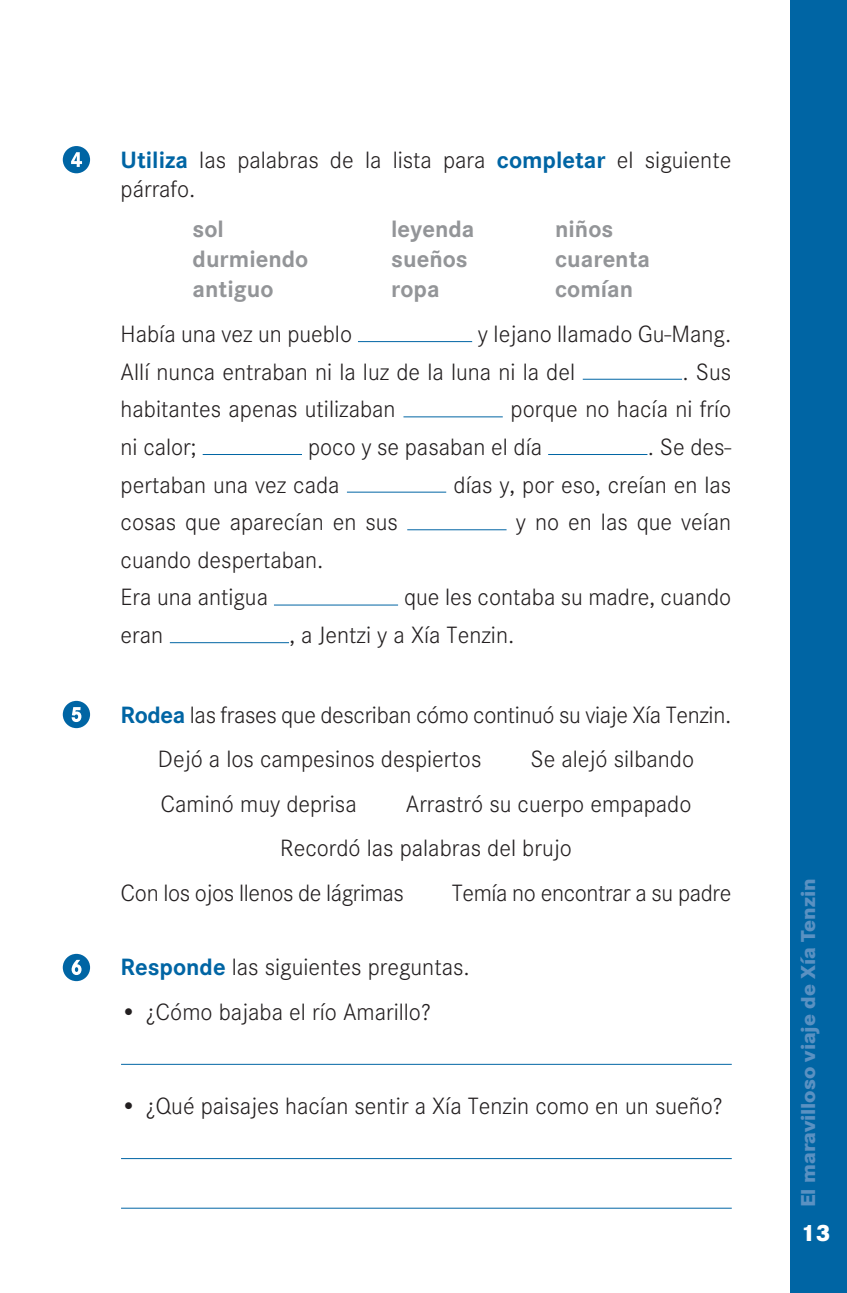
<style>
.page{position:relative;width:847px;height:1293px;background:#fff}
.page>*{position:absolute;margin:0;border:0;box-sizing:border-box;transform-origin:0 0}
.t1{font:300 24.5px/37.6px "Corporate S";color:#231f20}
.t2{font:700 24.5px/29.8px "Corporate S";color:#939598}
.t3{font:800 24.5px "Corporate S";color:#fff}
.t4{font:800 21px "Corporate S";color:#5a91c2}
.s1{font-weight:700;color:#0065a4}
.s2{font-weight:400}
</style>
<div class="page">
<div style="left:790px;top:0;width:56px;height:1293px;background:#0065a4"></div>
<svg style="left:63px;top:146px;width:27px;height:27px"></svg>
<hr style="left:358px;top:341px;width:114px;height:1px;background:#0065a4">
<hr style="left:582px;top:379px;width:99px;height:1px;background:#0065a4">
<hr style="left:403px;top:416px;width:99px;height:1px;background:#0065a4">
<hr style="left:203px;top:454px;width:99px;height:1px;background:#0065a4">
<hr style="left:548px;top:454px;width:99px;height:1px;background:#0065a4">
<hr style="left:347px;top:492px;width:99px;height:1px;background:#0065a4">
<hr style="left:407px;top:529px;width:99px;height:1px;background:#0065a4">
<hr style="left:274px;top:604px;width:124px;height:1px;background:#0065a4">
<hr style="left:170px;top:642px;width:119px;height:1px;background:#0065a4">
<svg style="left:63px;top:701px;width:27px;height:27px"></svg>
<svg style="left:63px;top:954px;width:27px;height:27px"></svg>
<hr style="left:121px;top:1064px;width:610px;height:1px;background:#0065a4">
<hr style="left:121px;top:1158px;width:610px;height:1px;background:#0065a4">
<hr style="left:121px;top:1207px;width:610px;height:1px;background:#0065a4">
<p class="t1" style="left:121px;top:147px;width:612px;line-height:29.8px"><span class="s1">Utiliza</span> las palabras de la lista para <span class="s1">completar</span> el siguiente párrafo.</p>
<p class="t2" style="left:192px;top:216px;width:117px">sol durmiendo antiguo</p>
<p class="t2" style="left:391px;top:216px;width:85px">leyenda sueños ropa</p>
<p class="t2" style="left:555px;top:216px;width:96px">niños cuarenta comían</p>
<p class="t1" style="left:121px;top:317px;width:233px">Había una vez un pueblo</p>
<p class="t1" style="left:121px;top:317px;width:612px;text-indent:357px">y lejano llamado Gu-Mang.<br>Allí nunca entraban ni la luz de la luna ni la del</p>
<p class="t1" style="left:682px;top:355px;width:50px">. Sus</p>
<p class="t1" style="left:121px;top:393px;width:276px">habitantes apenas utilizaban</p>
<p class="t1" style="left:510px;top:393px;width:222px">porque no hacía ni frío</p>
<p class="t1" style="left:121px;top:430px;width:77px">ni calor;</p>
<p class="t1" style="left:308px;top:430px;width:235px">poco y se pasaban el día</p>
<p class="t1" style="left:647px;top:430px;width:85px">. Se des-</p>
<p class="t1" style="left:121px;top:468px;width:220px">pertaban una vez cada</p>
<p class="t1" style="left:453px;top:468px;width:279px">días y, por eso, creían en las</p>
<p class="t1" style="left:121px;top:505px;width:278px">cosas que aparecían en sus</p>
<p class="t1" style="left:515px;top:505px;width:217px">y no en las que veían</p>
<p class="t1" style="left:121px;top:543px;width:204px">cuando despertaban.<br>Era una antigua</p>
<p class="t1" style="left:404px;top:581px;width:329px">que les contaba su madre, cuando</p>
<p class="t1" style="left:121px;top:618px;width:44px">eran</p>
<p class="t1" style="left:289px;top:618px;width:226px">, a Jentzi y a Xía Tenzin.</p>
<p class="t1" style="left:158px;top:694px;width:574px;line-height:44.6px;text-indent:-37px"><span class="s1">Rodea</span> las frases que describan cómo continuó su viaje Xía Tenzin.<br>Dejó a los campesinos despiertos</p>
<p class="t1" style="left:530px;top:742px;width:165px">Se alejó silbando</p>
<p class="t1" style="left:160px;top:787px;width:197px">Caminó muy deprisa</p>
<p class="t1" style="left:405px;top:787px;width:287px">Arrastró su cuerpo empapado</p>
<p class="t1" style="left:280px;top:832px;width:293px">Recordó las palabras del brujo</p>
<p class="t1" style="left:121px;top:876px;width:285px">Con los ojos llenos de lágrimas</p>
<p class="t1" style="left:451px;top:876px;width:281px">Temía no encontrar a su padre</p>
<p class="t1" style="left:121px;top:951px;width:350px"><span class="s1">Responde</span> las siguientes preguntas.</p>
<p class="t1" style="left:121px;top:995px;width:312px"><span class="s2">•</span> ¿Cómo bajaba el río Amarillo?</p>
<p class="t1" style="left:121px;top:1089px;width:603px"><span class="s2">•</span> ¿Qué paisajes hacían sentir a Xía Tenzin como en un sueño?</p>
<p class="t4" style="left:800px;top:1207px;width:330px;rotate:-90deg">El maravilloso viaje de Xía Tenzin</p>
<p class="t3" style="left:800px;top:1223px;width:32px">13</p>
</div>
